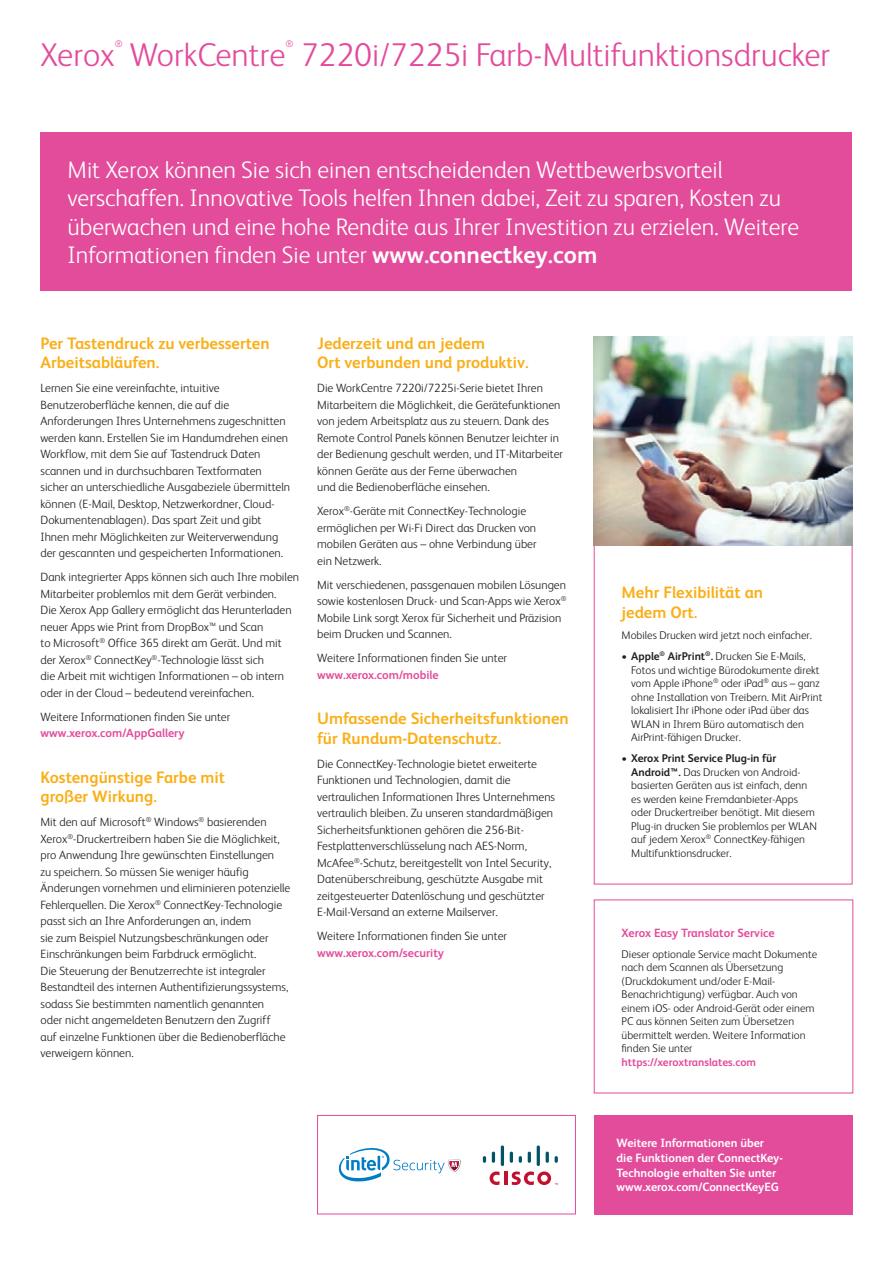
<style>
.page{position:relative;width:893px;height:1263px;background:#fff}
.page>*{position:absolute;margin:0;border:0;box-sizing:border-box;transform-origin:0 0}
.t1{font:300 33px "Xerox Sans";color:#e34b9b}
.t2{font:300 24px/28.5px "Xerox Sans";color:#fff}
.t3{font:700 16.5px/19.5px "Xerox Sans";color:#faaf18}
.t4{font:300 12px/16.5px "Xerox Sans";color:#231f20}
.t5{font:700 12px/14.7px "Xerox Sans";color:#fff}
.t6{font:700 12px "Xerox Sans";color:#e34b9b}
.t7{font:300 11.25px/13.5px "Xerox Sans";color:#231f20}
.t8{font:700 11.25px "Xerox Sans";color:#e34b9b}
.t9{font:300 9.6px "Xerox Sans";color:#e34b9b}
.s1{font-weight:700}
</style>
<div class="page">
<div style="left:594px;top:1115px;width:258px;height:99px;background:#e34b9b"></div>
<div style="left:40px;top:132px;width:812px;height:158px;background:#e34b9b"></div>
<svg style="left:483px;top:1156px;width:3px;height:7px"></svg>
<svg style="left:492px;top:1151px;width:3px;height:12px"></svg>
<hr style="left:501px;top:1145px;width:3px;height:21px;background:#005467;border-radius:2px">
<svg style="left:510px;top:1151px;width:3px;height:12px"></svg>
<svg style="left:519px;top:1156px;width:3px;height:7px"></svg>
<svg style="left:528px;top:1151px;width:3px;height:12px"></svg>
<hr style="left:537px;top:1145px;width:3px;height:21px;background:#005467;border-radius:2px">
<svg style="left:546px;top:1151px;width:3px;height:12px"></svg>
<svg style="left:555px;top:1156px;width:3px;height:7px"></svg>
<svg style="left:490px;top:1171px;width:68px;height:14px"></svg>
<svg style="left:339px;top:1148px;width:122px;height:33px"></svg>
<div style="left:317px;top:1115px;width:259px;height:99px;border:1px solid #e34b9b"></div>
<img style="left:594px;top:336px;width:258px;height:209px">
<h1 class="t1" style="left:40px;top:33px;width:76px">Xerox</h1>
<p class="t9" style="left:115px;top:37px;width:9px">®</p>
<h1 class="t1" style="left:130px;top:33px;width:157px">WorkCentre</h1>
<p class="t9" style="left:285px;top:37px;width:9px">®</p>
<h1 class="t1" style="left:301px;top:33px;width:531px">7220i/7225i Farb-Multifunktionsdrucker</h1>
<p class="t2" style="left:68px;top:154px;width:733px">Mit Xerox können Sie sich einen entscheidenden Wettbewerbsvorteil verschaffen. Innovative Tools helfen Ihnen dabei, Zeit zu sparen, Kosten zu überwachen und eine hohe Rendite aus Ihrer Investition zu erzielen. Weitere Informationen finden Sie unter <span class="s1">www.connectkey.com</span></p>
<h3 class="t3" style="left:40px;top:333px;width:231px">Per Tastendruck zu verbesserten<br>Arbeitsabläufen.</h3>
<p class="t4" style="left:40px;top:379px;width:251px">Lernen Sie eine vereinfachte, intuitive Benutzeroberfläche kennen, die auf die Anforderungen Ihres Unternehmens zugeschnitten werden kann. Erstellen Sie im Handumdrehen einen Workflow, mit dem Sie auf Tastendruck Daten scannen und in durchsuchbaren Textformaten sicher an unterschiedliche Ausgabeziele übermitteln können (E-Mail, Desktop, Netzwerkordner, Cloud-Dokumentenablagen). Das spart Zeit und gibt Ihnen mehr Möglichkeiten zur Weiterverwendung der gescannten und gespeicherten Informationen.</p>
<p class="t4" style="left:40px;top:568px;width:260px">Dank integrierter Apps können sich auch Ihre mobilen Mitarbeiter problemlos mit dem Gerät verbinden.<br>Die Xerox App Gallery ermöglicht das Herunterladen neuer Apps wie Print from DropBox™ und Scan<br>to Microsoft<sup>®</sup> Office 365 direkt am Gerät. Und mit der Xerox<sup>®</sup> ConnectKey<sup>®</sup>-Technologie lässt sich<br>die Arbeit mit wichtigen Informationen – ob intern oder in der Cloud – bedeutend vereinfachen.</p>
<p class="t4" style="left:40px;top:708px;width:191px">Weitere Informationen finden Sie unter</p>
<p class="t6" style="left:40px;top:725px;width:146px">www.xerox.com/AppGallery</p>
<h3 class="t3" style="left:40px;top:766px;width:186px">Kostengünstige Farbe mit großer Wirkung.</h3>
<p class="t4" style="left:40px;top:813px;width:251px">Mit den auf Microsoft<sup>®</sup> Windows<sup>®</sup> basierenden Xerox<sup>®</sup>-Druckertreibern haben Sie die Möglichkeit, pro Anwendung Ihre gewünschten Einstellungen<br>zu speichern. So müssen Sie weniger häufig Änderungen vornehmen und eliminieren potenzielle Fehlerquellen. Die Xerox<sup>®</sup> ConnectKey-Technologie passt sich an Ihre Anforderungen an, indem<br>sie zum Beispiel Nutzungsbeschränkungen oder Einschränkungen beim Farbdruck ermöglicht.<br>Die Steuerung der Benutzerrechte ist integraler Bestandteil des internen Authentifizierungssystems, sodass Sie bestimmten namentlich genannten<br>oder nicht angemeldeten Benutzern den Zugriff<br>auf einzelne Funktionen über die Bedienoberfläche verweigern können.</p>
<h3 class="t3" style="left:317px;top:333px;width:213px">Jederzeit und an jedem<br>Ort verbunden und produktiv.</h3>
<p class="t4" style="left:317px;top:379px;width:247px">Die WorkCentre 7220i/7225i-Serie bietet Ihren Mitarbeitern die Möglichkeit, die Gerätefunktionen von jedem Arbeitsplatz aus zu steuern. Dank des Remote Control Panels können Benutzer leichter in der Bedienung geschult werden, und IT-Mitarbeiter können Geräte aus der Ferne überwachen<br>und die Bedienoberfläche einsehen.</p>
<p class="t4" style="left:317px;top:502px;width:221px">Xerox<sup>®</sup>-Geräte mit ConnectKey-Technologie ermöglichen per Wi-Fi Direct das Drucken von mobilen Geräten aus – ohne Verbindung über ein Netzwerk.</p>
<p class="t4" style="left:317px;top:576px;width:251px">Mit verschiedenen, passgenauen mobilen Lösungen sowie kostenlosen Druck- und Scan-Apps wie Xerox<sup>® </sup>Mobile Link sorgt Xerox für Sicherheit und Präzision beim Drucken und Scannen.</p>
<p class="t4" style="left:317px;top:649px;width:191px">Weitere Informationen finden Sie unter</p>
<p class="t6" style="left:317px;top:667px;width:123px">www.xerox.com/mobile</p>
<h3 class="t3" style="left:317px;top:708px;width:253px">Umfassende Sicherheitsfunktionen für Rundum-Datenschutz.</h3>
<p class="t4" style="left:317px;top:755px;width:239px">Die ConnectKey-Technologie bietet erweiterte Funktionen und Technologien, damit die vertraulichen Informationen Ihres Unternehmens vertraulich bleiben. Zu unseren standardmäßigen Sicherheitsfunktionen gehören die 256-Bit-Festplattenverschlüsselung nach AES-Norm, McAfee<sup>®</sup>-Schutz, bereitgestellt von Intel Security, Datenüberschreibung, geschützte Ausgabe mit zeitgesteuerter Datenlöschung und geschützter E-Mail-Versand an externe Mailserver.</p>
<p class="t4" style="left:317px;top:927px;width:191px">Weitere Informationen finden Sie unter</p>
<p class="t6" style="left:317px;top:944px;width:128px">www.xerox.com/security</p>
<h3 class="t3" style="left:622px;top:582px;width:143px">Mehr Flexibilität an jedem Ort.</h3>
<p class="t7" style="left:622px;top:628px;width:192px">Mobiles Drucken wird jetzt noch einfacher.</p>
<p class="t7" style="left:631px;top:649px;width:193px;text-indent:-10px">• <span class="s1">Apple</span><sup>®</sup> <span class="s1">AirPrint</span><sup>®</sup><span class="s1">.</span> Drucken Sie E-Mails, Fotos und wichtige Bürodokumente direkt vom Apple iPhone<sup>®</sup> oder iPad<sup>®</sup> aus – ganz ohne Installation von Treibern. Mit AirPrint lokalisiert Ihr iPhone oder iPad über das WLAN in Ihrem Büro automatisch den AirPrint-fähigen Drucker.</p>
<p class="t7" style="left:631px;top:751px;width:187px;text-indent:-10px">• <span class="s1">Xerox Print Service Plug-in für Android™.</span> Das Drucken von Android&shy;basierten Geräten aus ist einfach, denn es werden keine Fremdanbieter-Apps oder Druckertreiber benötigt. Mit diesem Plug-in drucken Sie problemlos per WLAN auf jedem Xerox<sup>®</sup> ConnectKey-fähigen Multifunktionsdrucker.</p>
<p class="t6" style="left:622px;top:924px;width:155px">Xerox Easy Translator Service</p>
<p class="t7" style="left:622px;top:946px;width:197px">Dieser optionale Service macht Dokumente nach dem Scannen als Übersetzung (Druckdokument und/oder E-Mail-Benachrichtigung) verfügbar. Auch von einem iOS- oder Android-Gerät oder einem PC aus können Seiten zum Übersetzen übermittelt werden. Weitere Information finden Sie unter</p>
<p class="t8" style="left:622px;top:1054px;width:136px">https://xeroxtranslates.com</p>
<p class="t5" style="left:617px;top:1135px;width:168px">Weitere Informationen über die Funktionen der ConnectKey-<br>Technologie erhalten Sie unter www.xerox.com/ConnectKeyEG</p>
</div>
